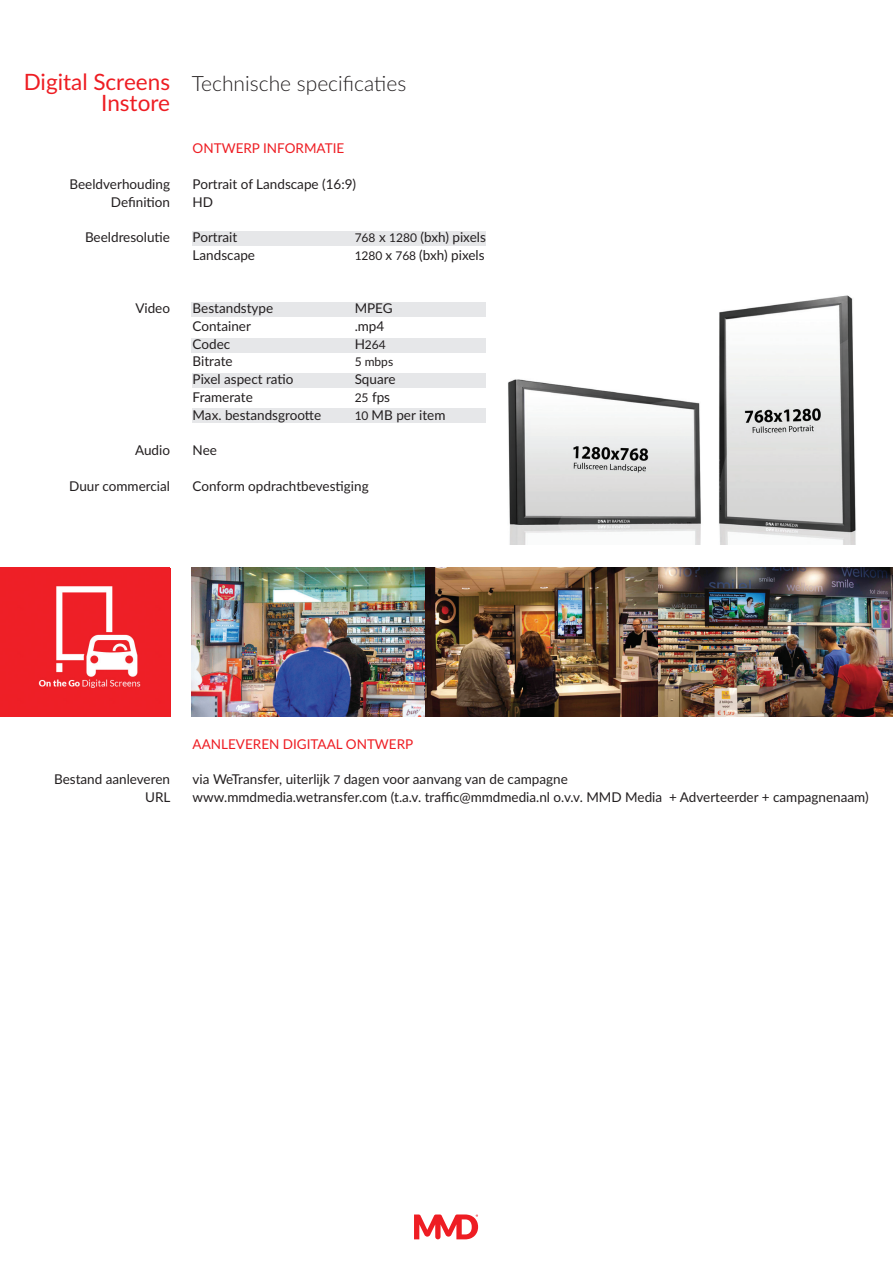
<style>
.page{position:relative;width:893px;height:1263px;background:#fff}
.page>*{position:absolute;margin:0;border:0;box-sizing:border-box;transform-origin:0 0}
.t1{font:22.5px/21px "Lato";color:#ee1d23;text-align:right}
.t2{font:300 21px "Lato";color:#231f20}
.t3{font:13.5px/17.7px "Lato";color:#231f20;text-align:right}
.t4{font:13.5px "Lato";color:#ee1d23}
.t5{font:12px "Lato";color:#231f20}
.s1{font-size:12px}
.s2{font-size:13.5px}
</style>
<div class="page">
<div style="left:193px;top:231px;width:293px;height:14px;background:#e6e7e9"></div>
<div style="left:192px;top:302px;width:294px;height:15px;background:#e6e7e9"></div>
<div style="left:192px;top:338px;width:294px;height:15px;background:#e6e7e9"></div>
<div style="left:192px;top:373px;width:294px;height:15px;background:#e6e7e9"></div>
<div style="left:192px;top:408px;width:294px;height:15px;background:#e6e7e9"></div>
<img style="left:192px;top:568px;width:701px;height:149px">
<img style="left:0;top:568px;width:170px;height:149px">
<svg style="left:414px;top:1214px;width:64px;height:25px"></svg>
<img style="left:508px;top:295px;width:348px;height:250px">
<h1 class="t1" style="left:24px;top:71px;width:148px">Digital Screens<br>Instore</h1>
<h2 class="t2" style="left:192px;top:69px;width:216px">Technische specificaties</h2>
<p class="t3" style="left:70px;top:174px;width:102px">Beeldverhouding<br>Definition</p>
<p class="t3" style="left:85px;top:228px;width:87px">Beeldresolutie</p>
<p class="t3" style="left:135px;top:299px;width:36px">Video</p>
<p class="t3" style="left:135px;top:441px;width:36px">Audio</p>
<p class="t3" style="left:69px;top:476px;width:102px">Duur commercial</p>
<p class="t4" style="left:193px;top:139px;width:153px">ONTWERP INFORMATIE</p>
<p class="t3" style="left:193px;top:174px;width:165px;text-align:left">Portrait of Landscape (16:9)<br>HD</p>
<p class="t3" style="left:193px;top:228px;width:46px">Portrait</p>
<p class="t3" style="left:355px;top:228px;width:133px"><span class="s1">768</span> x <span class="s1">1280</span> (bxh) pixels</p>
<p class="t3" style="left:193px;top:245px;width:64px">Landscape</p>
<p class="t3" style="left:355px;top:245px;width:132px"><span class="s1">1280</span> x <span class="s1">768</span> (bxh) pixels</p>
<p class="t3" style="left:193px;top:299px;width:82px">Bestandstype</p>
<p class="t3" style="left:355px;top:299px;width:40px">MPEG</p>
<p class="t3" style="left:193px;top:317px;width:60px">Container</p>
<p class="t3" style="left:355px;top:317px;width:31px">.mp4</p>
<p class="t3" style="left:193px;top:334px;width:39px">Codec</p>
<p class="t5" style="left:355px;top:336px;width:33px"><span class="s2">H</span>264</p>
<p class="t3" style="left:193px;top:352px;width:42px">Bitrate</p>
<p class="t5" style="left:355px;top:353px;width:40px">5 mbps</p>
<p class="t3" style="left:193px;top:370px;width:102px">Pixel aspect ratio</p>
<p class="t3" style="left:355px;top:370px;width:42px">Square</p>
<p class="t3" style="left:193px;top:388px;width:62px">Framerate</p>
<p class="t3" style="left:355px;top:388px;width:37px"><span class="s1">25</span> fps</p>
<p class="t3" style="left:193px;top:405px;width:130px">Max. bestandsgrootte</p>
<p class="t3" style="left:355px;top:405px;width:92px"><span class="s1">10</span> MB per item</p>
<p class="t3" style="left:193px;top:441px;width:26px">Nee</p>
<p class="t3" style="left:193px;top:476px;width:178px">Conform opdrachtbevestiging</p>
<p class="t3" style="left:54px;top:770px;width:118px">Bestand aanleveren<br>URL</p>
<p class="t4" style="left:193px;top:734px;width:222px">AANLEVEREN DIGITAAL ONTWERP</p>
<p class="t3" style="left:193px;top:770px;width:678px;text-align:left">via WeTransfer, uiterlijk <span class="s1">7</span> dagen voor aanvang van de campagne<br>www.mmdmedia.wetransfer.com (t.a.v. traffic@mmdmedia.nl o.v.v. MMD Media + Adverteerder + campagnenaam)</p>
</div>
